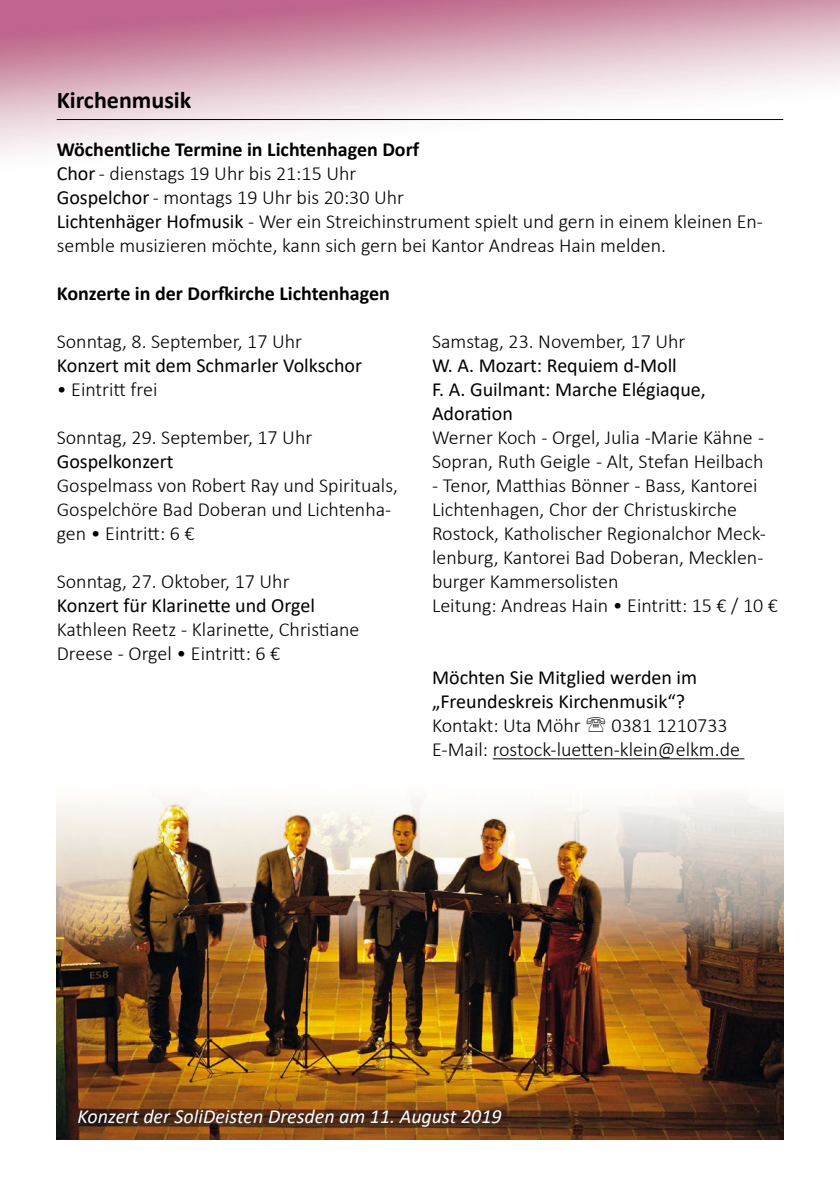
<style>
.page{position:relative;width:840px;height:1191px;background:#fff}
.page>*{position:absolute;margin:0;border:0;box-sizing:border-box;transform-origin:0 0}
.t1{font:700 24px "Calibri";color:#000}
.t2{font:300 20px/24px "Calibri";color:#000}
.t3{font:20px/24px "Calibri";color:#000}
.t4{font:italic 20px "Calibri";color:#fff}
.t5{font:700 20px "Calibri";color:#000}
.s1{font-weight:700}
.s2{font-weight:400}
</style>
<div class="page">
<img style="left:0;top:0;width:840px;height:154px">
<hr style="left:57px;top:119px;width:725px;height:1px;background:#000">
<img style="left:57px;top:758px;width:725px;height:382px">
<hr style="left:492px;top:758px;width:252px;height:1px;background:#000">
<p class="t1" style="left:57px;top:83px;width:136px">Kirchenmusik</p>
<p class="t2" style="left:57px;top:137px;width:707px"><span class="s1">Wöchentliche Termine in Lichtenhagen Dorf<br></span><span class="s2">Chor</span> - dienstags 19 Uhr bis 21:15 Uhr<br><span class="s2">Gospelchor</span> - montags 19 Uhr bis 20:30 Uhr<br><span class="s2">Lichtenhäger Hofmusik</span> - Wer ein Streichinstrument spielt und gern in einem kleinen En&shy;semble musizieren möchte, kann sich gern bei Kantor Andreas Hain melden.</p>
<p class="t5" style="left:57px;top:279px;width:334px">Konzerte in der Dorfkirche Lichtenhagen</p>
<p class="t2" style="left:57px;top:329px;width:247px">Sonntag, 8. September, 17 Uhr</p>
<p class="t3" style="left:57px;top:353px;width:306px">Konzert mit dem Schmarler Volkschor</p>
<p class="t2" style="left:57px;top:377px;width:102px">• Eintritt frei</p>
<p class="t2" style="left:57px;top:425px;width:257px">Sonntag, 29. September, 17 Uhr</p>
<p class="t3" style="left:57px;top:449px;width:118px">Gospelkonzert</p>
<p class="t2" style="left:57px;top:473px;width:342px">Gospelmass von Robert Ray und Spirituals,<br>Gospelchöre Bad Doberan und Lichtenha&shy;gen • Eintritt: 6 €</p>
<p class="t2" style="left:57px;top:569px;width:234px">Sonntag, 27. Oktober, 17 Uhr</p>
<p class="t3" style="left:57px;top:593px;width:259px">Konzert für Klarinette und Orgel</p>
<p class="t2" style="left:57px;top:617px;width:304px">Kathleen Reetz - Klarinette, Christiane<br>Dreese - Orgel • Eintritt: 6 €</p>
<p class="t2" style="left:432px;top:329px;width:255px">Samstag, 23. November, 17 Uhr</p>
<p class="t3" style="left:432px;top:353px;width:275px">W. A. Mozart: Requiem d-Moll<br>F. A. Guilmant: Marche Elégiaque,<br>Adoration</p>
<p class="t2" style="left:432px;top:425px;width:333px">Werner Koch - Orgel, Julia -Marie Kähne -<br>Sopran, Ruth Geigle - Alt, Stefan Heilbach</p>
<p class="t2" style="left:432px;top:473px;width:347px">- Tenor, Matthias Bönner - Bass, Kantorei Lichtenhagen, Chor der Christuskirche Rostock, Katholischer Regionalchor Meck&shy;lenburg, Kantorei Bad Doberan, Mecklen&shy;burger Kammersolisten<br>Leitung: Andreas Hain • Eintritt: 15 € / 10 €</p>
<p class="t3" style="left:432px;top:665px;width:266px">Möchten Sie Mitglied werden im „Freundeskreis Kirchenmusik“?</p>
<p class="t2" style="left:432px;top:713px;width:150px">Kontakt: Uta Möhr</p>
<p class="t2" style="left:432px;top:713px;width:309px;text-indent:179px">0381 1210733<br>E-Mail: rostock-luetten-klein@elkm.de</p>
<p class="t4" style="left:77px;top:1102px;width:425px">Konzert der SoliDeisten Dresden am 11. August 2019</p>
</div>
